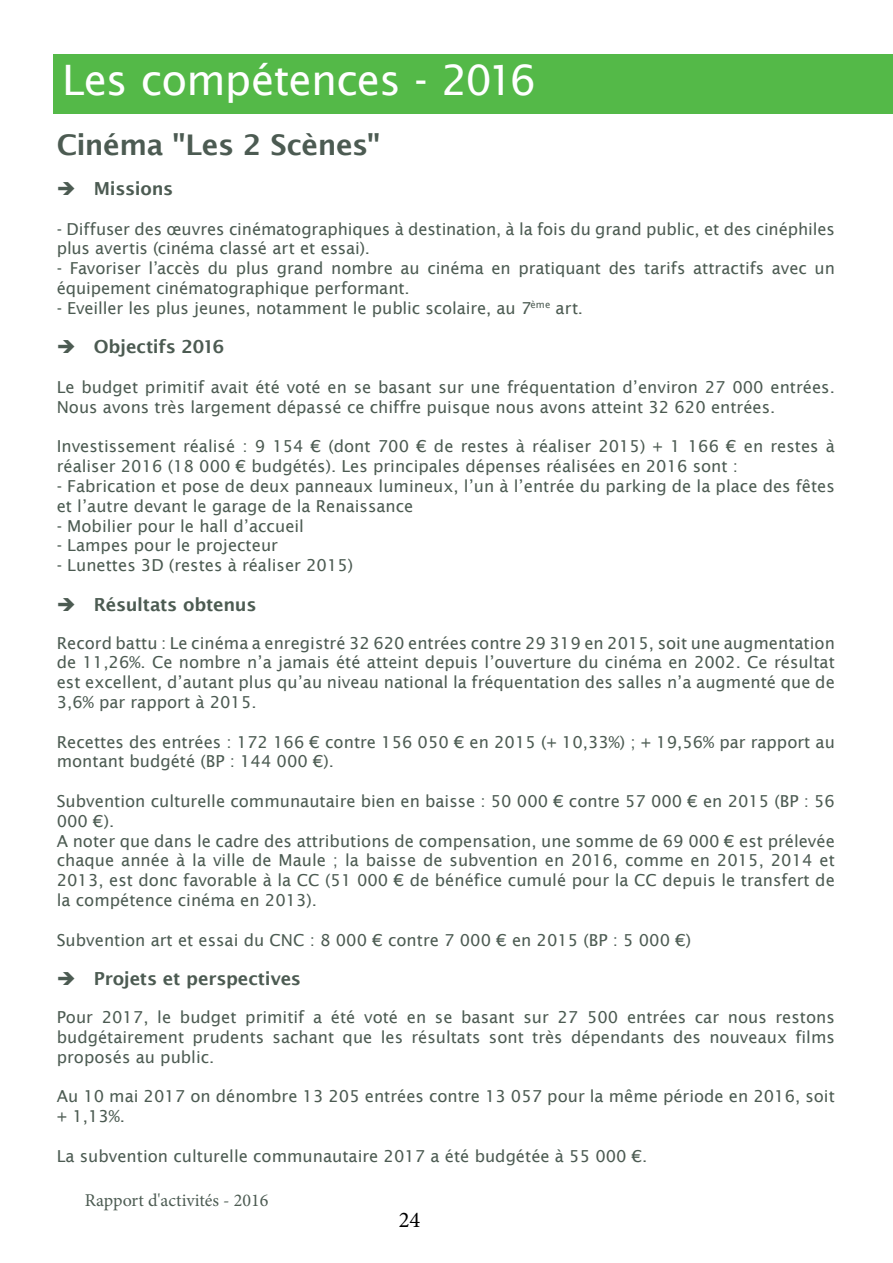
<style>
.page{position:relative;width:893px;height:1263px;background:#fff}
.page>*{position:absolute;margin:0;border:0;box-sizing:border-box;transform-origin:0 0}
.t1{font:42px "Lucida Sans";letter-spacing:-.02em;color:#fff}
.t2{font:600 28.5px "Lucida Sans";letter-spacing:-.015em;color:#4c5b52}
.t3{font:22.5px "Minion Pro";color:#000}
.t4{font:600 18px "Lucida Sans";letter-spacing:-.015em;color:#4c5b52}
.t5{font:18px "Minion Pro";color:#4c5b52}
.t6{font:16.5px/19.8px "Lucida Sans";color:#4c5b52}
</style>
<div class="page">
<div style="left:54px;top:54px;width:839px;height:60px;background:#54b948"></div>
<h1 class="t1" style="left:62px;top:56px;width:476px">Les compétences - 2016</h1>
<h2 class="t2" style="left:57px;top:129px;width:325px">Cinéma "Les 2 Scènes"</h2>
<p class="t4" style="left:57px;top:178px;width:118px">➔ Missions</p>
<p class="t6" style="left:57px;top:219px;width:780px">- Diffuser des œuvres cinématographiques à destination, à la fois du grand public, et des cinéphiles plus avertis (cinéma classé art et essai).</p>
<p class="t6" style="left:57px;top:258px;width:780px">- Favoriser l’accès du plus grand nombre au cinéma en pratiquant des tarifs attractifs avec un équipement cinématographique performant.</p>
<p class="t6" style="left:57px;top:298px;width:528px">- Eveiller les plus jeunes, notamment le public scolaire, au 7<sup>ème</sup> art.</p>
<p class="t4" style="left:57px;top:337px;width:169px">➔ Objectifs 2016</p>
<p class="t6" style="left:57px;top:377px;width:780px">Le budget primitif avait été voté en se basant sur une fréquentation d’environ 27 000 entrées.<br>Nous avons très largement dépassé ce chiffre puisque nous avons atteint 32 620 entrées.</p>
<p class="t6" style="left:57px;top:437px;width:780px">Investissement réalisé : 9 154 € (dont 700 € de restes à réaliser 2015) + 1 166 € en restes à réaliser 2016 (18 000 € budgétés). Les principales dépenses réalisées en 2016 sont :</p>
<p class="t6" style="left:57px;top:476px;width:780px">- Fabrication et pose de deux panneaux lumineux, l’un à l’entrée du parking de la place des fêtes et l’autre devant le garage de la Renaissance</p>
<p class="t6" style="left:57px;top:516px;width:249px">- Mobilier pour le hall d’accueil</p>
<p class="t6" style="left:57px;top:536px;width:223px">- Lampes pour le projecteur</p>
<p class="t6" style="left:57px;top:555px;width:298px">- Lunettes 3D (restes à réaliser 2015)</p>
<p class="t4" style="left:57px;top:594px;width:201px">➔ Résultats obtenus</p>
<p class="t6" style="left:57px;top:633px;width:780px;text-align:justify">Record battu : Le cinéma a enregistré 32 620 entrées contre 29 319 en 2015, soit une augmentation de 11,26%. Ce nombre n’a jamais été atteint depuis l’ouverture du cinéma en 2002. Ce résultat est excellent, d’autant plus qu’au niveau national la fréquentation des salles n’a augmenté que de 3,6% par rapport à 2015.</p>
<p class="t6" style="left:57px;top:732px;width:780px">Recettes des entrées : 172 166 € contre 156 050 € en 2015 (+ 10,33%) ; + 19,56% par rapport au montant budgété (BP : 144 000 €).</p>
<p class="t6" style="left:57px;top:791px;width:780px">Subvention culturelle communautaire bien en baisse : 50 000 € contre 57 000 € en 2015 (BP : 56<br>000 €).<br>A noter que dans le cadre des attributions de compensation, une somme de 69 000 € est prélevée chaque année à la ville de Maule ; la baisse de subvention en 2016, comme en 2015, 2014 et 2013, est donc favorable à la CC (51 000 € de bénéfice cumulé pour la CC depuis le transfert de la compétence cinéma en 2013).</p>
<p class="t6" style="left:57px;top:930px;width:636px">Subvention art et essai du CNC : 8 000 € contre 7 000 € en 2015 (BP : 5 000 €)</p>
<p class="t4" style="left:57px;top:968px;width:246px">➔ Projets et perspectives</p>
<p class="t6" style="left:57px;top:1007px;width:780px;text-align:justify">Pour 2017, le budget primitif a été voté en se basant sur 27 500 entrées car nous restons budgétairement prudents sachant que les résultats sont très dépendants des nouveaux films proposés au public.</p>
<p class="t6" style="left:57px;top:1086px;width:780px">Au 10 mai 2017 on dénombre 13 205 entrées contre 13 057 pour la même période en 2016, soit + 1,13%.</p>
<p class="t6" style="left:57px;top:1146px;width:592px">La subvention culturelle communautaire 2017 a été budgétée à 55 000 €.</p>
<p class="t5" style="left:85px;top:1188px;width:185px">Rapport d'activités - 2016</p>
<h3 class="t3" style="left:399px;top:1205px;width:23px">24</h3>
</div>
